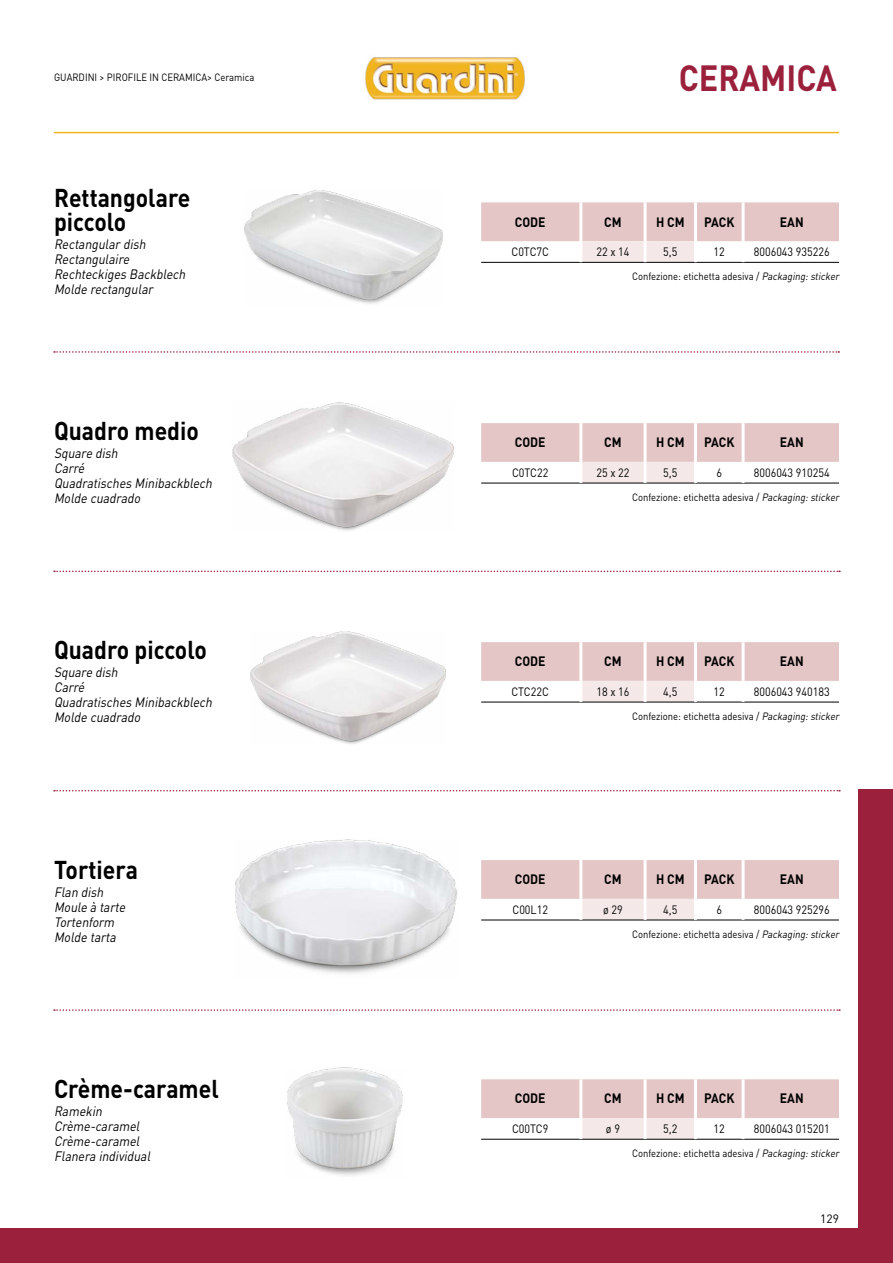
<style>
.page{position:relative;width:893px;height:1263px;background:#fff}
.page>*{position:absolute;margin:0;border:0;box-sizing:border-box;transform-origin:0 0}
.t1{font:700 36px "DIN";color:#9a203c;scale:.9 1}
.t2{font:700 25.5px/24px "DIN";color:#000;scale:.9 1}
.t3{font:italic 13.5px/15px "DIN Pro";color:#000;scale:.9 1}
.t4{font:700 13.5px "DIN";color:#000;scale:.9 1}
.t5{font:12px "DIN Pro";color:#000;scale:.9 1}
.t6{font:12px "DIN Pro";color:#000}
.t7{font:10.5px "DIN Pro";color:#000;scale:.9 1}
.s1{font-style:italic}
</style>
<div class="page">
<img style="left:365px;top:57px;width:160px;height:43px">
<hr style="left:54px;top:132px;width:785px;height:1px;background:#f1b420">
<svg style="left:481px;top:423px;width:358px;height:60px"></svg>
<hr style="left:481px;top:483px;width:100px;height:1px;background:#000">
<hr style="left:581px;top:483px;width:64px;height:1px;background:#000">
<hr style="left:645px;top:483px;width:50px;height:1px;background:#000">
<hr style="left:695px;top:483px;width:48px;height:1px;background:#000">
<hr style="left:743px;top:483px;width:96px;height:1px;background:#000">
<hr style="left:579px;top:423px;width:3px;height:39px;background:#fff">
<hr style="left:644px;top:423px;width:3px;height:39px;background:#fff">
<hr style="left:694px;top:423px;width:3px;height:39px;background:#fff">
<hr style="left:742px;top:423px;width:3px;height:39px;background:#fff">
<hr style="left:579px;top:462px;width:3px;height:21px;background:#fff">
<hr style="left:644px;top:462px;width:3px;height:21px;background:#fff">
<hr style="left:694px;top:462px;width:3px;height:21px;background:#fff">
<hr style="left:742px;top:462px;width:3px;height:21px;background:#fff">
<svg style="left:54px;top:351px;width:785px;height:2px"></svg>
<svg style="left:54px;top:571px;width:786px;height:1px"></svg>
<svg style="left:54px;top:790px;width:786px;height:1px"></svg>
<svg style="left:54px;top:1009px;width:786px;height:2px"></svg>
<img style="left:244px;top:190px;width:199px;height:114px">
<img style="left:232px;top:402px;width:222px;height:129px">
<img style="left:250px;top:631px;width:196px;height:113px">
<svg style="left:481px;top:202px;width:358px;height:60px"></svg>
<hr style="left:481px;top:262px;width:100px;height:1px;background:#000">
<hr style="left:581px;top:262px;width:64px;height:1px;background:#000">
<hr style="left:645px;top:262px;width:50px;height:1px;background:#000">
<hr style="left:695px;top:262px;width:48px;height:1px;background:#000">
<hr style="left:743px;top:262px;width:96px;height:1px;background:#000">
<hr style="left:579px;top:202px;width:3px;height:39px;background:#fff">
<hr style="left:644px;top:202px;width:3px;height:39px;background:#fff">
<hr style="left:694px;top:202px;width:3px;height:39px;background:#fff">
<hr style="left:742px;top:202px;width:3px;height:39px;background:#fff">
<hr style="left:579px;top:241px;width:3px;height:21px;background:#fff">
<hr style="left:644px;top:241px;width:3px;height:21px;background:#fff">
<hr style="left:694px;top:241px;width:3px;height:21px;background:#fff">
<hr style="left:742px;top:241px;width:3px;height:21px;background:#fff">
<svg style="left:481px;top:642px;width:358px;height:60px"></svg>
<hr style="left:481px;top:702px;width:100px;height:1px;background:#000">
<hr style="left:581px;top:702px;width:64px;height:1px;background:#000">
<hr style="left:645px;top:702px;width:50px;height:1px;background:#000">
<hr style="left:695px;top:702px;width:48px;height:1px;background:#000">
<hr style="left:743px;top:702px;width:96px;height:1px;background:#000">
<hr style="left:579px;top:642px;width:3px;height:39px;background:#fff">
<hr style="left:644px;top:642px;width:3px;height:39px;background:#fff">
<hr style="left:694px;top:642px;width:3px;height:39px;background:#fff">
<hr style="left:742px;top:642px;width:3px;height:39px;background:#fff">
<hr style="left:579px;top:681px;width:3px;height:21px;background:#fff">
<hr style="left:644px;top:681px;width:3px;height:21px;background:#fff">
<hr style="left:694px;top:681px;width:3px;height:21px;background:#fff">
<hr style="left:742px;top:681px;width:3px;height:21px;background:#fff">
<svg style="left:481px;top:860px;width:358px;height:60px"></svg>
<hr style="left:481px;top:920px;width:100px;height:1px;background:#000">
<hr style="left:581px;top:920px;width:64px;height:1px;background:#000">
<hr style="left:645px;top:920px;width:50px;height:1px;background:#000">
<hr style="left:695px;top:920px;width:48px;height:1px;background:#000">
<hr style="left:743px;top:920px;width:96px;height:1px;background:#000">
<hr style="left:579px;top:860px;width:3px;height:39px;background:#fff">
<hr style="left:644px;top:860px;width:3px;height:39px;background:#fff">
<hr style="left:694px;top:860px;width:3px;height:39px;background:#fff">
<hr style="left:742px;top:860px;width:3px;height:39px;background:#fff">
<hr style="left:579px;top:899px;width:3px;height:21px;background:#fff">
<hr style="left:644px;top:899px;width:3px;height:21px;background:#fff">
<hr style="left:694px;top:899px;width:3px;height:21px;background:#fff">
<hr style="left:742px;top:899px;width:3px;height:21px;background:#fff">
<svg style="left:481px;top:1079px;width:358px;height:60px"></svg>
<hr style="left:481px;top:1139px;width:100px;height:1px;background:#000">
<hr style="left:581px;top:1139px;width:64px;height:1px;background:#000">
<hr style="left:645px;top:1139px;width:50px;height:1px;background:#000">
<hr style="left:695px;top:1139px;width:48px;height:1px;background:#000">
<hr style="left:743px;top:1139px;width:96px;height:1px;background:#000">
<hr style="left:579px;top:1079px;width:3px;height:39px;background:#fff">
<hr style="left:644px;top:1079px;width:3px;height:39px;background:#fff">
<hr style="left:694px;top:1079px;width:3px;height:39px;background:#fff">
<hr style="left:742px;top:1079px;width:3px;height:39px;background:#fff">
<hr style="left:579px;top:1118px;width:3px;height:21px;background:#fff">
<hr style="left:644px;top:1118px;width:3px;height:21px;background:#fff">
<hr style="left:694px;top:1118px;width:3px;height:21px;background:#fff">
<hr style="left:742px;top:1118px;width:3px;height:21px;background:#fff">
<img style="left:235px;top:839px;width:222px;height:135px">
<img style="left:287px;top:1067px;width:116px;height:109px">
<div style="left:0;top:1229px;width:880px;height:34px;background:#9a203c"></div>
<div style="left:859px;top:790px;width:34px;height:473px;background:#9a203c"></div>
<p class="t7" style="left:54px;top:70px;width:224px">GUARDINI &gt; PIROFILE IN CERAMICA&gt; Ceramica</p>
<h1 class="t1" style="left:679px;top:54px;width:177px">CERAMICA</h1>
<h2 class="t2" style="left:54px;top:185px;width:153px">Rettangolare piccolo</h2>
<p class="t3" style="left:54px;top:236px;width:151px">Rectangulardish<br>Rectangulaire<br>Rechteckiges Backblech<br>Molde rectangular</p>
<h2 class="t2" style="left:54px;top:417px;width:162px">Quadro medio</h2>
<p class="t3" style="left:54px;top:445px;width:180px">Square dish<br>Carré<br>Quadratisches Minibackblech<br>Molde cuadrado</p>
<h2 class="t2" style="left:54px;top:636px;width:171px">Quadro piccolo</h2>
<p class="t3" style="left:54px;top:663px;width:180px">Square dish<br>Carré<br>Quadratisches Minibackblech<br>Molde cuadrado</p>
<h2 class="t2" style="left:54px;top:856px;width:95px">Tortiera</h2>
<p class="t3" style="left:54px;top:884px;width:84px">Flan dish<br>Moule à tarte<br>Tortenform<br>Molde tarta</p>
<h2 class="t2" style="left:54px;top:1075px;width:185px">Crème-caramel</h2>
<p class="t3" style="left:54px;top:1103px;width:112px">Ramekin<br>Crème-caramel<br>Crème-caramel<br>Flanera individual</p>
<p class="t4" style="left:515px;top:213px;width:36px">CODE</p>
<p class="t4" style="left:604px;top:213px;width:21px">CM</p>
<p class="t4" style="left:656px;top:213px;width:33px">H CM</p>
<p class="t4" style="left:704px;top:213px;width:35px">PACK</p>
<p class="t4" style="left:780px;top:213px;width:28px">EAN</p>
<p class="t5" style="left:511px;top:244px;width:43px">C0TC7C</p>
<p class="t5" style="left:596px;top:244px;width:38px">22 x 14</p>
<p class="t5" style="left:663px;top:244px;width:17px">5,5</p>
<p class="t5" style="left:714px;top:244px;width:14px">12</p>
<p class="t5" style="left:754px;top:244px;width:86px">8006043 935226</p>
<p class="t7" style="left:632px;top:269px;width:234px">Confezione: etichetta adesiva / <span class="s1">Packaging:sticker</span></p>
<p class="t4" style="left:515px;top:434px;width:36px">CODE</p>
<p class="t4" style="left:604px;top:434px;width:21px">CM</p>
<p class="t4" style="left:656px;top:434px;width:33px">H CM</p>
<p class="t4" style="left:704px;top:434px;width:35px">PACK</p>
<p class="t4" style="left:780px;top:434px;width:28px">EAN</p>
<p class="t5" style="left:512px;top:465px;width:42px">C0TC22</p>
<p class="t5" style="left:596px;top:465px;width:38px">25 x 22</p>
<p class="t5" style="left:663px;top:465px;width:17px">5,5</p>
<p class="t5" style="left:716px;top:465px;width:8px">6</p>
<p class="t5" style="left:754px;top:465px;width:86px">8006043 910254</p>
<p class="t7" style="left:632px;top:490px;width:234px">Confezione: etichetta adesiva / <span class="s1">Packaging:sticker</span></p>
<p class="t4" style="left:515px;top:653px;width:36px">CODE</p>
<p class="t4" style="left:604px;top:653px;width:21px">CM</p>
<p class="t4" style="left:656px;top:653px;width:33px">H CM</p>
<p class="t4" style="left:704px;top:653px;width:35px">PACK</p>
<p class="t4" style="left:780px;top:653px;width:28px">EAN</p>
<p class="t5" style="left:512px;top:683px;width:43px">CTC22C</p>
<p class="t5" style="left:596px;top:683px;width:38px">18 x 16</p>
<p class="t5" style="left:663px;top:683px;width:17px">4,5</p>
<p class="t5" style="left:714px;top:683px;width:14px">12</p>
<p class="t5" style="left:754px;top:683px;width:86px">8006043 940183</p>
<p class="t7" style="left:632px;top:709px;width:234px">Confezione: etichetta adesiva / <span class="s1">Packaging:sticker</span></p>
<p class="t4" style="left:515px;top:870px;width:36px">CODE</p>
<p class="t4" style="left:604px;top:870px;width:21px">CM</p>
<p class="t4" style="left:656px;top:870px;width:33px">H CM</p>
<p class="t4" style="left:704px;top:870px;width:35px">PACK</p>
<p class="t4" style="left:780px;top:870px;width:28px">EAN</p>
<p class="t5" style="left:512px;top:901px;width:41px">C00L12</p>
<p class="t5" style="left:603px;top:901px;width:23px">ø 29</p>
<p class="t5" style="left:663px;top:901px;width:17px">4,5</p>
<p class="t5" style="left:716px;top:901px;width:8px">6</p>
<p class="t5" style="left:754px;top:901px;width:86px">8006043 925296</p>
<p class="t7" style="left:632px;top:927px;width:234px">Confezione: etichetta adesiva / <span class="s1">Packaging:sticker</span></p>
<p class="t4" style="left:515px;top:1090px;width:36px">CODE</p>
<p class="t4" style="left:604px;top:1090px;width:21px">CM</p>
<p class="t4" style="left:656px;top:1090px;width:33px">H CM</p>
<p class="t4" style="left:704px;top:1090px;width:35px">PACK</p>
<p class="t4" style="left:780px;top:1090px;width:28px">EAN</p>
<p class="t5" style="left:512px;top:1121px;width:42px">C00TC9</p>
<p class="t5" style="left:606px;top:1121px;width:17px">ø 9</p>
<p class="t5" style="left:663px;top:1121px;width:17px">5,2</p>
<p class="t5" style="left:714px;top:1121px;width:14px">12</p>
<p class="t5" style="left:754px;top:1121px;width:86px">8006043 015201</p>
<p class="t7" style="left:632px;top:1146px;width:234px">Confezione: etichetta adesiva / <span class="s1">Packaging:sticker</span></p>
<p class="t6" style="left:820px;top:1210px;width:20px">129</p>
</div>
